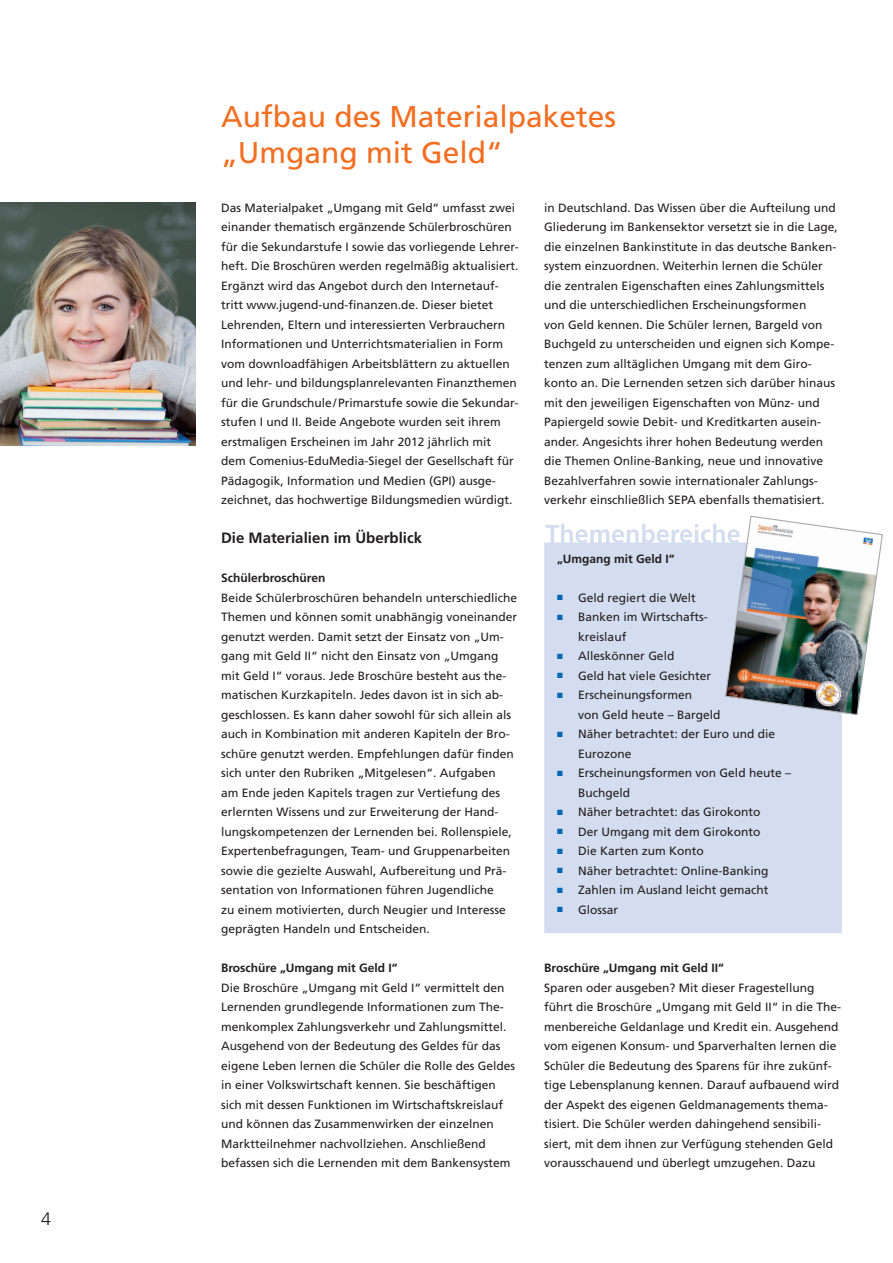
<style>
.page{position:relative;width:893px;height:1263px;background:#fff}
.page>*{position:absolute;margin:0;border:0;box-sizing:border-box;transform-origin:0 0}
.t1{font:30px/36px "Frutiger LT Std";color:#f36e21}
.t2{font:300 18px "Frutiger LT Std";color:#231f20}
.t3{font:700 15px "Frutiger LT Std";color:#231f20}
.t4{font:12px/19.5px "Frutiger LT Std";color:#231f20}
.t5{font:700 12px "Frutiger LT Std";color:#231f20}
.s1{color:#0166b3}
</style>
<div class="page">
<div style="left:544px;top:524px;width:298px;height:409px;background:#d4ddef"></div>
<img style="left:0;top:203px;width:196px;height:243px">
<img style="left:724px;top:515px;width:159px;height:201px">
<h2 class="t2" style="left:41px;top:1209px;width:12px">4</h2>
<h1 class="t1" style="left:221px;top:99px;width:397px">Aufbau des Materialpaketes „Umgang mit Geld“</h1>
<p class="t4" style="left:221px;top:198px;width:299px">Das Materialpaket „Umgang mit Geld“ umfasst zwei einander thematisch ergänzende Schülerbroschüren für die Sekundarstufe I sowie das vorliegende Lehrer&shy;heft. Die Broschüren werden regelmäßig aktualisiert.<br>Ergänzt wird das Angebot durch den Internetauf&shy;tritt www.jugend-und-finanzen.de. Dieser bietet Lehrenden, Eltern und interessierten Verbrauchern Informationen und Unterrichtsmaterialien in Form vom downloadfähigen Arbeitsblättern zu aktuellen und lehr- und bildungsplanrelevanten Finanzthemen für die Grundschule/Primarstufe sowie die Sekundar&shy;stufen I und II. Beide Angebote wurden seit ihrem erstmaligen Erscheinen im Jahr 2012 jährlich mit dem Comenius-EduMedia-Siegel der Gesellschaft für Pädagogik, Information und Medien (GPI) ausge&shy;zeichnet, das hochwertige Bildungsmedien würdigt.</p>
<p class="t3" style="left:221px;top:529px;width:202px">Die Materialien im Überblick</p>
<p class="t5" style="left:221px;top:571px;width:106px">Schülerbroschüren</p>
<p class="t4" style="left:221px;top:588px;width:298px">Beide Schülerbroschüren behandeln unterschiedliche Themen und können somit unabhängig voneinander genutzt werden. Damit setzt der Einsatz von „Um&shy;gang mit Geld II“ nicht den Einsatz von „Umgang mit Geld I“ voraus. Jede Broschüre besteht aus the&shy;matischen Kurzkapiteln. Jedes davon ist in sich ab&shy;geschlossen. Es kann daher sowohl für sich allein als auch in Kombination mit anderen Kapiteln der Bro&shy;schüre genutzt werden. Empfehlungen dafür finden sich unter den Rubriken „Mitgelesen“. Aufgaben<br>am Ende jeden Kapitels tragen zur Vertiefung des erlernten Wissens und zur Erweiterung der Hand&shy;lungskompetenzen der Lernenden bei. Rollenspiele, Expertenbefragungen, Team- und Gruppenarbeiten sowie die gezielte Auswahl, Aufbereitung und Prä&shy;sentation von Informationen führen Jugendliche<br>zu einem motivierten, durch Neugier und Interesse geprägten Handeln und Entscheiden.</p>
<p class="t5" style="left:221px;top:961px;width:178px">Broschüre „Umgang mit Geld I“</p>
<p class="t4" style="left:221px;top:978px;width:296px">Die Broschüre „Umgang mit Geld I“ vermittelt den Lernenden grundlegende Informationen zum The&shy;menkomplex Zahlungsverkehr und Zahlungsmittel.<br>Ausgehend von der Bedeutung des Geldes für das eigene Leben lernen die Schüler die Rolle des Geldes in einer Volkswirtschaft kennen. Sie beschäftigen sich mit dessen Funktionen im Wirtschaftskreislauf und können das Zusammenwirken der einzelnen Marktteilnehmer nachvollziehen. Anschließend befassen sich die Lernenden mit dem Bankensystem</p>
<p class="t4" style="left:544px;top:198px;width:295px">in Deutschland. Das Wissen über die Aufteilung und Gliederung im Bankensektor versetzt sie in die Lage, die einzelnen Bankinstitute in das deutsche Banken&shy;system einzuordnen. Weiterhin lernen die Schüler die zentralen Eigenschaften eines Zahlungsmittels und die unterschiedlichen Erscheinungsformen<br>von Geld kennen. Die Schüler lernen, Bargeld von Buchgeld zu unterscheiden und eignen sich Kompe&shy;tenzen zum alltäglichen Umgang mit dem Giro&shy;konto an. Die Lernenden setzen sich darüber hinaus mit den jeweiligen Eigenschaften von Münz- und Papiergeld sowie Debit- und Kreditkarten ausein&shy;ander. Angesichts ihrer hohen Bedeutung werden die Themen Online-Banking, neue und innovative Bezahlverfahren sowie internationaler Zahlungs&shy;verkehr einschließlich SEPA ebenfalls thematisiert.</p>
<p class="t5" style="left:557px;top:552px;width:119px">„Umgang mit Geld I“</p>
<p class="t4" style="left:557px;top:588px;width:140px"><span class="s1">■</span> Geld regiert die Welt</p>
<p class="t4" style="left:578px;top:607px;width:131px;text-indent:-21px"><span class="s1">■</span> Banken im Wirtschafts&shy;kreislauf</p>
<p class="t4" style="left:557px;top:646px;width:119px"><span class="s1">■</span> Alleskönner Geld</p>
<p class="t4" style="left:557px;top:666px;width:155px"><span class="s1">■</span> Geld hat viele Gesichter</p>
<p class="t4" style="left:578px;top:685px;width:144px;text-indent:-21px"><span class="s1">■</span> Erscheinungsformen<br>von Geld heute – Bargeld</p>
<p class="t4" style="left:578px;top:724px;width:198px;text-indent:-21px"><span class="s1">■</span> Näher betrachtet: der Euro und die<br>Eurozone</p>
<p class="t4" style="left:578px;top:763px;width:214px;text-indent:-21px"><span class="s1">■</span> Erscheinungsformen von Geld heute –<br>Buchgeld</p>
<p class="t4" style="left:557px;top:802px;width:205px"><span class="s1">■</span> Näher betrachtet: das Girokonto</p>
<p class="t4" style="left:557px;top:822px;width:205px"><span class="s1">■</span> Der Umgang mit dem Girokonto</p>
<p class="t4" style="left:557px;top:841px;width:148px"><span class="s1">■</span> Die Karten zum Konto</p>
<p class="t4" style="left:557px;top:861px;width:213px"><span class="s1">■</span> Näher betrachtet: Online-Banking</p>
<p class="t4" style="left:557px;top:880px;width:213px"><span class="s1">■</span> Zahlen im Ausland leicht gemacht</p>
<p class="t4" style="left:557px;top:900px;width:63px"><span class="s1">■</span> Glossar</p>
<p class="t5" style="left:544px;top:961px;width:181px">Broschüre „Umgang mit Geld II“</p>
<p class="t4" style="left:544px;top:978px;width:298px">Sparen oder ausgeben? Mit dieser Fragestellung führt die Broschüre „Umgang mit Geld II“ in die The&shy;menbereiche Geldanlage und Kredit ein. Ausgehend vom eigenen Konsum- und Sparverhalten lernen die Schüler die Bedeutung des Sparens für ihre zukünf&shy;tige Lebensplanung kennen. Darauf aufbauend wird der Aspekt des eigenen Geldmanagements thema&shy;tisiert. Die Schüler werden dahingehend sensibili&shy;siert, mit dem ihnen zur Verfügung stehenden Geld vorausschauend und überlegt umzugehen. Dazu</p>
</div>
